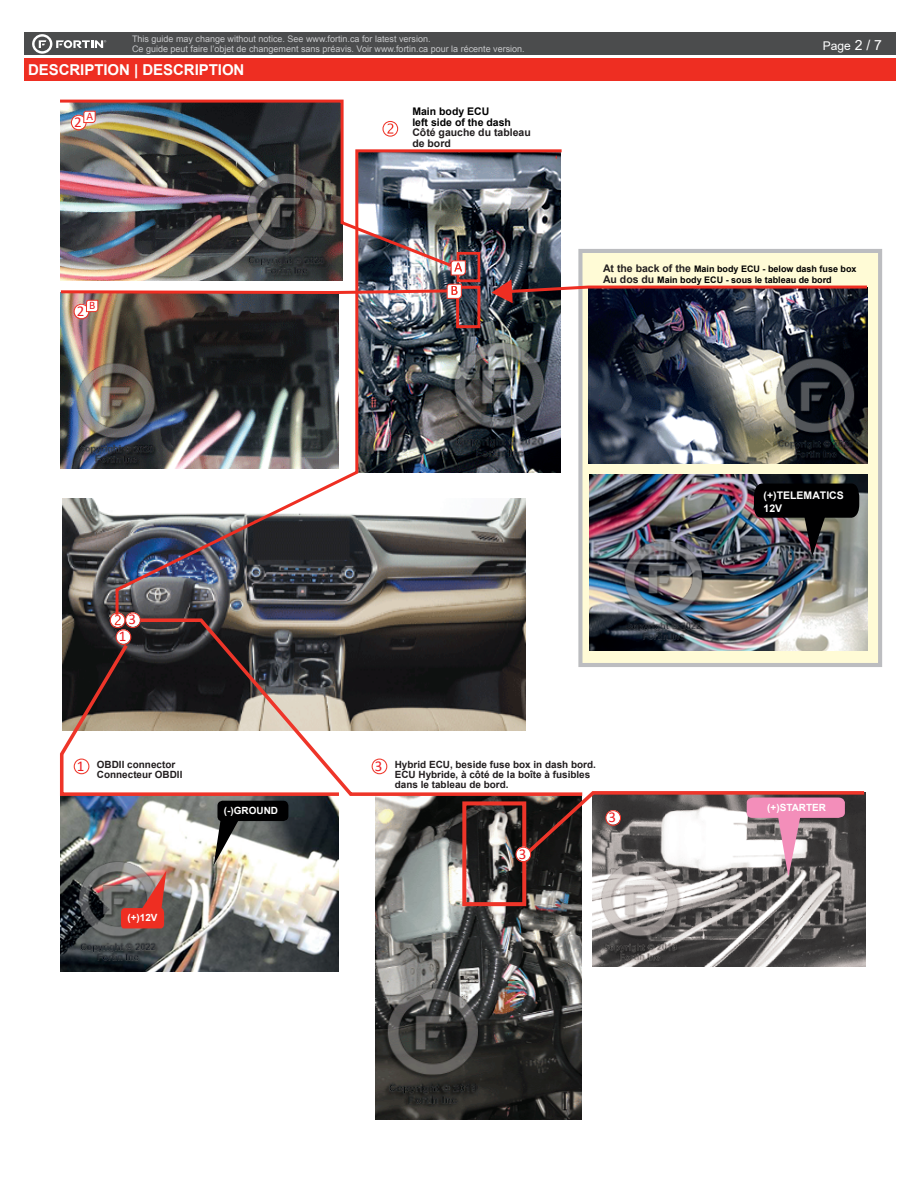
<style>
.page{position:relative;width:918px;height:1188px;background:#fff}
.page>*{position:absolute;margin:0;border:0;box-sizing:border-box;transform-origin:0 0}
.t1{font:700 15px "Arial";letter-spacing:-.005em;color:#fff}
.t2{font:15px "Calibri";color:#ee1d23}
.t3{font:12px "Arial";color:#fff}
.t4{font:11.55px "Calibri";color:#ee1d23}
.t5{font:700 10.5px/10.5px "Arial";color:#000001}
.t6{font:700 10.5px/12.6px "Arial";color:#fff}
.t7{font:700 9.9px/9.9px "Arial";color:#231f20}
.t8{font:700 9.9px "Arial";color:#fff}
.t9{font:9px/9.8px "Arial";color:#c7c8ca}
.t10{font:700 9px/10.5px "Arial";color:#000001}
.s1{color:#231f20}
.s2{font-size:13.95px}
.s3{font-size:10.5px;color:#231f20}
</style>
<div class="page">
<div style="left:24px;top:33px;width:872px;height:22px;background:#4b4c4d"></div>
<div style="left:24px;top:58px;width:872px;height:23px;background:#ee2e22"></div>
<svg style="left:32px;top:34px;width:74px;height:20px"></svg>
<img style="left:61px;top:798px;width:277px;height:173px">
<img style="left:592px;top:876px;width:274px;height:90px">
<img style="left:62px;top:499px;width:52px;height:142px">
<div style="left:580px;top:251px;width:300px;height:414px;background:#fffbd6"></div>
<div style="left:578px;top:249px;width:304px;height:418px;border:4px solid #bcbdc0"></div>
<img style="left:60px;top:99px;width:339px;height:170px">
<img style="left:61px;top:319px;width:53px;height:150px">
<img style="left:114px;top:148px;width:448px;height:469px">
<img style="left:60px;top:283px;width:402px;height:36px">
<svg style="left:71px;top:110px;width:25px;height:20px"></svg>
<img style="left:589px;top:303px;width:278px;height:161px">
<svg style="left:491px;top:279px;width:377px;height:24px"></svg>
<img style="left:375px;top:798px;width:206px;height:322px">
<svg style="left:141px;top:617px;width:445px;height:181px"></svg>
<div style="left:462px;top:801px;width:64px;height:105px;border:4px solid #ee3529"></div>
<svg style="left:372px;top:759px;width:15px;height:15px"></svg>
<svg style="left:60px;top:641px;width:283px;height:157px"></svg>
<svg style="left:74px;top:759px;width:15px;height:15px"></svg>
<svg style="left:515px;top:789px;width:351px;height:87px"></svg>
<svg style="left:110px;top:612px;width:31px;height:33px"></svg>
<svg style="left:121px;top:871px;width:45px;height:57px;background:#b95852"></svg>
<svg style="left:214px;top:801px;width:74px;height:64px"></svg>
<img style="left:590px;top:474px;width:278px;height:177px">
<img style="left:754px;top:484px;width:105px;height:72px">
<p class="t9" style="left:132px;top:34px;width:394px">This guide may change without notice. See www.fortin.ca for latest version.<br>Ce guide peut faire l’objet de changement sans préavis. Voir www.fortin.ca pour la récente version.</p>
<h1 class="t1" style="left:28px;top:59px;width:218px">DESCRIPTION | DESCRIPTION</h1>
<p class="t5" style="left:412px;top:106px;width:120px">Main body ECU<br>left side of the dash<br><span class="s1">Côté gauche du tableau de bord</span></p>
<p class="t4" style="left:87px;top:108px;width:8px">A</p>
<p class="t2" style="left:74px;top:111px;width:9px">2</p>
<p class="t4" style="left:89px;top:297px;width:8px">B</p>
<p class="t2" style="left:77px;top:300px;width:9px">2</p>
<p class="t2" style="left:128px;top:609px;width:9px">3</p>
<p class="t2" style="left:119px;top:626px;width:9px">1</p>
<h2 class="t3" style="left:823px;top:38px;width:61px">Page <span class="s2">2 / 7</span></h2>
<p class="t10" style="left:603px;top:264px;width:255px"><span class="s3">At the back of the</span> Main body ECU - below dash fuse box<br><span class="s3">Au dos du</span> Main body ECU - sous le tableau de bord</p>
<p class="t6" style="left:764px;top:489px;width:82px">(+)TELEMATICS<br>12V</p>
<p class="t2" style="left:77px;top:755px;width:9px">1</p>
<p class="t7" style="left:97px;top:760px;width:80px">OBDII connector</p>
<p class="t2" style="left:375px;top:755px;width:9px">3</p>
<p class="t7" style="left:97px;top:770px;width:87px">Connecteur OBDII</p>
<p class="t8" style="left:224px;top:803px;width:56px">(-)GROUND</p>
<p class="t7" style="left:395px;top:760px;width:203px">Hybrid ECU, beside fuse box in dash bord.<br>ECU Hybride, à côté de la boîte à fusibles dans le tableau de bord.</p>
<p class="t2" style="left:519px;top:843px;width:9px">3</p>
<p class="t2" style="left:609px;top:807px;width:9px">3</p>
<p class="t8" style="left:127px;top:911px;width:32px">(+)12V</p>
<p class="t8" style="left:767px;top:800px;width:60px">(+)STARTER</p>
</div>
